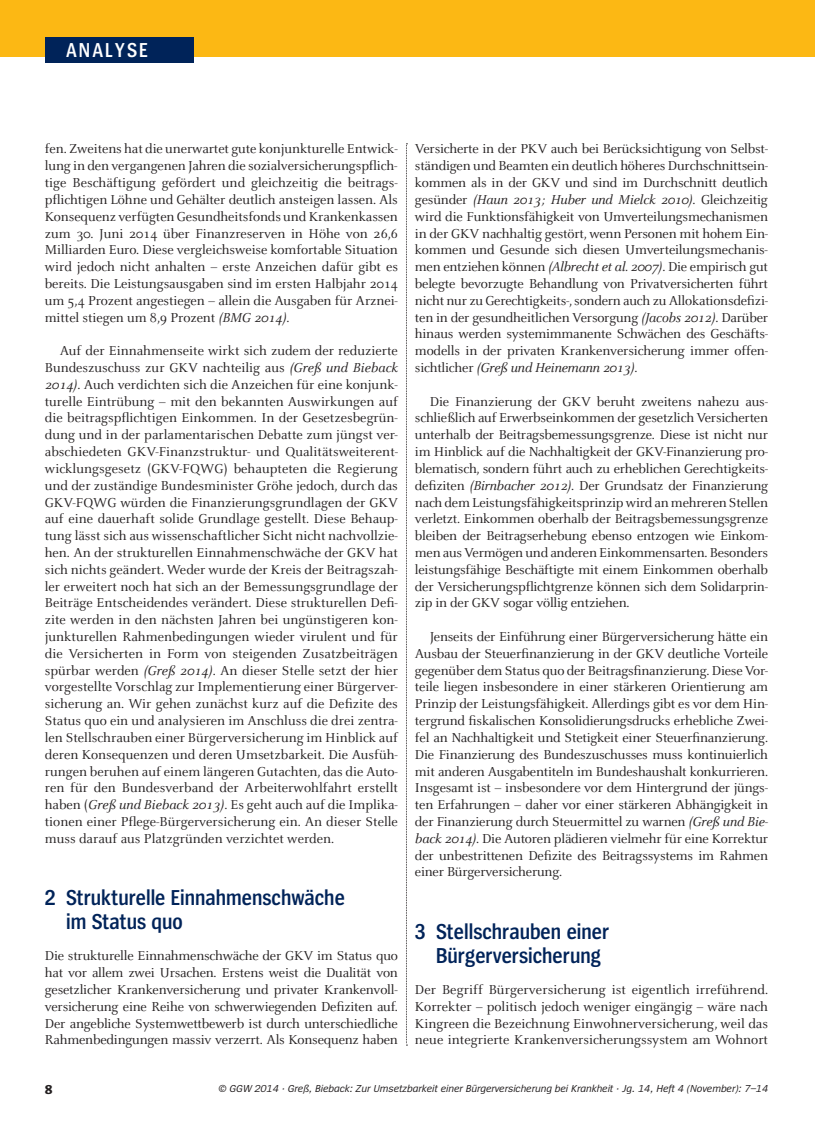
<style>
.page{position:relative;width:815px;height:1132px;background:#fff}
.page>*{position:absolute;margin:0;border:0;box-sizing:border-box;transform-origin:0 0}
.t1{font:600 22.5px/24px "Spiegel Cd";color:#002359;text-align:center}
.t2{font:600 21px "Spiegel Cd";letter-spacing:.1em;color:#fff}
.t3{font:14.25px/16.8px "Celeste";letter-spacing:-.01em;color:#231f20;text-align:justify}
.t4{font:700 13.5px "Spiegel";color:#231f20}
.t5{font:italic 10.5px "Spiegel";color:#231f20}
.s1{font-style:italic}
</style>
<div class="page">
<div style="left:0;top:0;width:810px;height:56px;background:#fcb814"></div>
<hr style="left:810px;top:0;width:4px;height:56px;background:#fcb814">
<div style="left:45px;top:37px;width:149px;height:26px;background:#002359"></div>
<svg style="left:406px;top:143px;width:1px;height:902px"></svg>
<h2 class="t2" style="left:66px;top:39px;width:83px">ANALYSE</h2>
<p class="t3" style="left:45px;top:141px;width:355px">fen. Zweitens hat die unerwartet gute konjunkturelle Entwick&shy;lung in den vergangenen Jahren die sozialversicherungspflich&shy;tige Beschäftigung gefördert und gleichzeitig die beitrags&shy;pflichtigen Löhne und Gehälter deutlich ansteigen lassen. Als Konsequenz verfügten Gesundheitsfonds und Krankenkassen zum 30. Juni 2014 über Finanzreserven in Höhe von 26,6<br>Milliarden Euro. Diese vergleichsweise komfortable Situation wird jedoch nicht anhalten – erste Anzeichen dafür gibt es bereits. Die Leistungsausgaben sind im ersten Halbjahr 2014 um 5,4 Prozent angestiegen – allein die Ausgaben für Arznei&shy;mittel stiegen um 8,9 Prozent <span class="s1">(BMG 2014)</span>.</p>
<p class="t3" style="left:45px;top:343px;width:355px;text-indent:15px">Auf der Einnahmenseite wirkt sich zudem der reduzierte Bundeszuschuss zur GKV nachteilig aus <span class="s1">(Greß und Bieback 2014)</span>. Auch verdichten sich die Anzeichen für eine konjunk&shy;turelle Eintrübung – mit den bekannten Auswirkungen auf die beitragspflichtigen Einkommen. In der Gesetzesbegrün&shy;dung und in der parlamentarischen Debatte zum jüngst ver&shy;abschiedeten GKV-Finanzstruktur- und Qualitätsweiterent&shy;wicklungsgesetz (GKV-FQWG) behaupteten die Regierung und der zuständige Bundesminister Gröhe jedoch, durch das GKV-FQWG würden die Finanzierungsgrundlagen der GKV auf eine dauerhaft solide Grundlage gestellt. Diese Behaup&shy;tung lässt sich aus wissenschaftlicher Sicht nicht nachvollzie&shy;hen. An der strukturellen Einnahmenschwäche der GKV hat sich nichts geändert. Weder wurde der Kreis der Beitragszah&shy;ler erweitert noch hat sich an der Bemessungsgrundlage der Beiträge Entscheidendes verändert. Diese strukturellen Defi&shy;zite werden in den nächsten Jahren bei ungünstigeren kon&shy;junkturellen Rahmenbedingungen wieder virulent und für die Versicherten in Form von steigenden Zusatzbeiträgen spürbar werden <span class="s1">(Greß 2014)</span>. An dieser Stelle setzt der hier vorgestellte Vorschlag zur Implementierung einer Bürgerver&shy;sicherung an. Wir gehen zunächst kurz auf die Defizite des Status quo ein und analysieren im Anschluss die drei zentra&shy;len Stellschrauben einer Bürgerversicherung im Hinblick auf deren Konsequenzen und deren Umsetzbarkeit. Die Ausfüh&shy;rungen beruhen auf einem längeren Gutachten, das die Auto&shy;ren für den Bundesverband der Arbeiterwohlfahrt erstellt haben (<span class="s1">Greß und Bieback 2013)</span>. Es geht auch auf die Implika&shy;tionen einer Pflege-Bürgerversicherung ein. An dieser Stelle muss darauf aus Platzgründen verzichtet werden.</p>
<h1 class="t1" style="left:66px;top:886px;width:280px;text-align:left;text-indent:-21px">2 Strukturelle Einnahmenschwäche im Status quo</h1>
<p class="t3" style="left:45px;top:947px;width:354px">Die strukturelle Einnahmenschwäche der GKV im Status quo hat vor allem zwei Ursachen. Erstens weist die Dualität von gesetzlicher Krankenversicherung und privater Krankenvoll&shy;versicherung eine Reihe von schwerwiegenden Defiziten auf.<br>Der angebliche Systemwettbewerb ist durch unterschiedliche Rahmenbedingungen massiv verzerrt. Als Konsequenz haben</p>
<p class="t3" style="left:415px;top:141px;width:354px">Versicherte in der PKV auch bei Berücksichtigung von Selbst&shy;ständigen und Beamten ein deutlich höheres Durchschnittsein&shy;kommen als in der GKV und sind im Durchschnitt deutlich gesünder <span class="s1">(Haun 2013; Huber und Mielck 2010)</span>. Gleichzeitig wird die Funktionsfähigkeit von Umverteilungsmechanismen in der GKV nachhaltig gestört, wenn Personen mit hohem Ein&shy;kommen und Gesunde sich diesen Umverteilungsmechanis&shy;men entziehen können <span class="s1">(Albrecht et al. 2007)</span>. Die empirisch gut belegte bevorzugte Behandlung von Privatversicherten führt nicht nur zu Gerechtigkeits-, sondern auch zu Allokationsdefizi&shy;ten in der gesundheitlichen Versorgung <span class="s1">(Jacobs 2012)</span>. Darüber hinaus werden systemimmanente Schwächen des Geschäfts&shy;modells in der privaten Krankenversicherung immer offen&shy;sichtlicher <span class="s1">(Greß und Heinemann 2013)</span>.</p>
<p class="t3" style="left:415px;top:393px;width:354px;text-indent:15px">Die Finanzierung der GKV beruht zweitens nahezu aus&shy;schließlich auf Erwerbseinkommen der gesetzlich Versicherten unterhalb der Beitragsbemessungsgrenze. Diese ist nicht nur im Hinblick auf die Nachhaltigkeit der GKV-Finanzierung pro&shy;blematisch, sondern führt auch zu erheblichen Gerechtigkeits&shy;defiziten <span class="s1">(Birnbacher 2012)</span>. Der Grundsatz der Finanzierung nach dem Leistungsfähigkeitsprinzip wird an mehreren Stellen verletzt. Einkommen oberhalb der Beitragsbemessungsgrenze bleiben der Beitragserhebung ebenso entzogen wie Einkom&shy;men aus Vermögen und anderen Einkommensarten. Besonders leistungsfähige Beschäftigte mit einem Einkommen oberhalb der Versicherungspflichtgrenze können sich dem Solidarprin&shy;zip in der GKV sogar völlig entziehen.</p>
<p class="t3" style="left:415px;top:628px;width:354px;text-indent:15px">Jenseits der Einführung einer Bürgerversicherung hätte ein Ausbau der Steuerfinanzierung in der GKV deutliche Vorteile gegenüber dem Status quo der Beitragsfinanzierung. Diese Vor&shy;teile liegen insbesondere in einer stärkeren Orientierung am Prinzip der Leistungsfähigkeit. Allerdings gibt es vor dem Hin&shy;tergrund fiskalischen Konsolidierungsdrucks erhebliche Zwei&shy;fel an Nachhaltigkeit und Stetigkeit einer Steuerfinanzierung.<br>Die Finanzierung des Bundeszuschusses muss kontinuierlich mit anderen Ausgabentiteln im Bundeshaushalt konkurrieren.<br>Insgesamt ist – insbesondere vor dem Hintergrund der jüngs&shy;ten Erfahrungen – daher vor einer stärkeren Abhängigkeit in der Finanzierung durch Steuermittel zu warnen <span class="s1">(Greß und Bie&shy;back 2014)</span>. Die Autoren plädieren vielmehr für eine Korrektur der unbestrittenen Defizite des Beitragssystems im Rahmen einer Bürgerversicherung.</p>
<h1 class="t1" style="left:415px;top:919px;width:196px">3 Stellschrauben einer<br>Bürgerversicherung</h1>
<p class="t3" style="left:415px;top:981px;width:354px">Der Begriff Bürgerversicherung ist eigentlich irreführend.<br>Korrekter – politisch jedoch weniger eingängig – wäre nach Kingreen die Bezeichnung Einwohnerversicherung, weil das neue integrierte Krankenversicherungssystem am Wohnort</p>
<p class="t4" style="left:45px;top:1082px;width:9px">8</p>
<p class="t5" style="left:218px;top:1082px;width:551px">© GGW 2014 · Greß, Bieback: Zur Umsetzbarkeit einer Bürgerversicherung bei Krankheit · Jg. 14, Heft 4 (November): 7–14</p>
</div>
